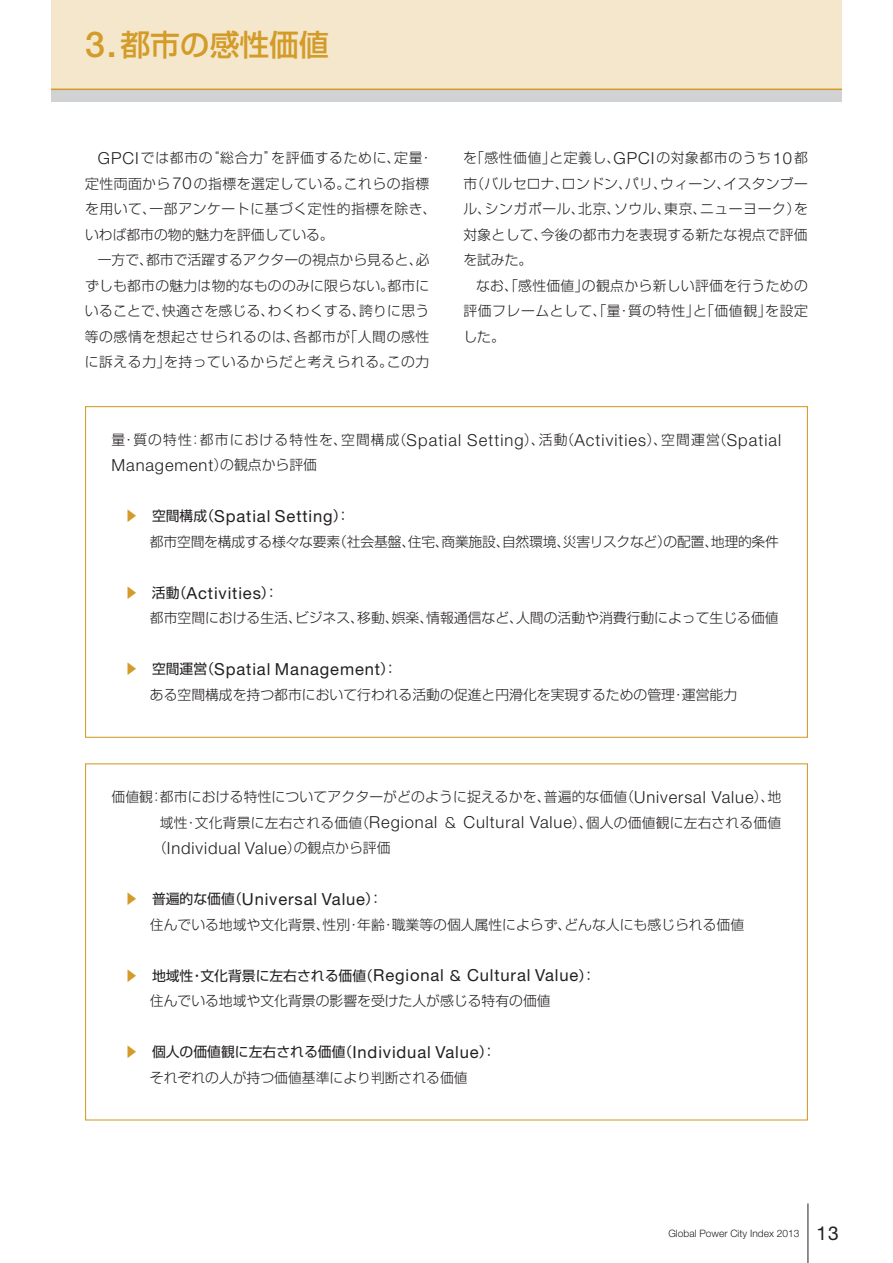
<style>
.page{position:relative;width:893px;height:1263px;background:#fff}
.page>*{position:absolute;margin:0;border:0;box-sizing:border-box;transform-origin:0 0}
.t1{font:500 29.7px "Shin Go Pro";color:#d39c29}
.t2{font:16.65px "Helvetica Neue LT Std";letter-spacing:.05em;color:#231f20}
.t3{font:300 16.65px "Helvetica Neue LT Std";letter-spacing:.05em;color:#231f20}
.t4{font:300 13.8px/25.5px "Shin Go Pro";letter-spacing:.01em;color:#231f20;text-align:justify}
.t5{font:300 13.8px/25.5px "Shin Go Pro";letter-spacing:.04em;color:#231f20}
.t6{font:300 13.8px "Shin Go Pro";letter-spacing:.08em;color:#231f20}
.t7{font:300 13.8px "Shin Go Pro";letter-spacing:-.015em;color:#231f20}
.t8{font:300 10.2px "Helvetica Neue LT Std";color:#231f20}
.s1{font-family:"Helvetica Neue LT Std";font-size:35.7px}
.s2{font-family:"Helvetica Neue LT Std";font-size:16.65px}
.s3{font-family:"Shin Go Pro";font-size:13.8px}
.s4{font-family:"Shin Go Pro";font-size:13.8px;color:#d39c29}
.s5{font-weight:400;color:#d39c29}
.s6{font-weight:400}
.s7{font-family:"Helvetica Neue LT Std";font-weight:400;font-size:16.65px}
.s8{font-weight:400;font-size:19.2px}
</style>
<div class="page">
<div style="left:51px;top:0;width:791px;height:89px;background:#f5e7cc"></div>
<div style="left:51px;top:89px;width:791px;height:13px;background:#d1d2d4"></div>
<hr style="left:51px;top:89px;width:791px;height:1px;background:#d39c29">
<hr style="left:808px;top:1203px;width:1px;height:60px;background:#231f20">
<h1 class="t1" style="left:85px;top:20px;width:245px"><span class="s1">3.</span>都市の感性価値</h1>
<p class="t5" style="left:85px;top:143px;width:353px;text-indent:13px"><span class="s2">GPCI</span>では都市の“総合力”を評価するために、定量・定性両面から<span class="s2">70</span>の指標を選定している。これらの指標を用いて、一部アンケートに基づく定性的指標を除き、いわば都市の物的魅力を評価している。</p>
<p class="t4" style="left:85px;top:245px;width:346px;text-indent:13px">一方で、都市で活躍するアクターの視点から見ると、必ずしも都市の魅力は物的なもののみに限らない。都市にいることで、快適さを感じる、わくわくする、誇りに思う等の感情を想起させられるのは、各都市が「人間の感性に訴える力」を持っているからだと考えられる。この力</p>
<p class="t4" style="left:463px;top:143px;width:346px">を「感性価値」と定義し、<span class="s2">GPCI</span>の対象都市のうち<span class="s2">10</span>都市（バルセロナ、ロンドン、パリ、ウィーン、イスタンブール、シンガポール、北京、ソウル、東京、ニューヨーク）を対象として、今後の都市力を表現する新たな視点で評価を試みた。</p>
<p class="t4" style="left:463px;top:271px;width:346px;text-indent:13px">なお、「感性価値」の観点から新しい評価を行うための評価フレームとして、「量・質の特性」と「価値観」を設定した。</p>
<p class="t6" style="left:112px;top:428px;width:671px">量・質の特性：都市における特性を、空間構成（<span class="s2">Spatial Setting</span>）、活動（<span class="s2">Activities</span>）、空間運営（<span class="s2">Spatial</span></p>
<p class="t3" style="left:112px;top:455px;width:207px">Management<span class="s3">）の観点から評価</span></p>
<p class="t2" style="left:124px;top:506px;width:227px"><span class="s4">▶</span> <span class="s3">空間構成（</span>Spatial Setting<span class="s3">）：</span></p>
<p class="t7" style="left:150px;top:530px;width:631px">都市空間を構成する様々な要素（社会基盤、住宅、商業施設、自然環境、災害リスクなど）の配置、地理的条件</p>
<p class="t2" style="left:124px;top:583px;width:155px"><span class="s4">▶</span> <span class="s3">活動（</span>Activities<span class="s3">）：</span></p>
<p class="t4" style="left:150px;top:604px;width:630px">都市空間における生活、ビジネス、移動、娯楽、情報通信など、人間の活動や消費行動によって生じる価値</p>
<p class="t2" style="left:124px;top:659px;width:275px"><span class="s4">▶</span> <span class="s3">空間運営（</span>Spatial Management<span class="s3">）：</span></p>
<p class="t4" style="left:150px;top:680px;width:589px">ある空間構成を持つ都市において行われる活動の促進と円滑化を実現するための管理・運営能力</p>
<p class="t4" style="left:112px;top:782px;width:671px;text-align:right">価値観：都市における特性についてアクターがどのように捉えるかを、普遍的な価値（<span class="s2">Universal Value</span>）、地域性・文化背景に左右される価値（<span class="s2">Regional</span> ＆ <span class="s2">Cultural Value</span>）、個人の価値観に左右される価値</p>
<p class="t3" style="left:153px;top:838px;width:239px"><span class="s3">（</span>Individual Value<span class="s3">）の観点から評価</span></p>
<p class="t2" style="left:124px;top:889px;width:260px"><span class="s4">▶</span> <span class="s3">普遍的な価値（</span>Universal Value<span class="s3">）：</span></p>
<p class="t4" style="left:150px;top:910px;width:596px">住んでいる地域や文化背景、性別・年齢・職業等の個人属性によらず、どんな人にも感じられる価値</p>
<p class="t2" style="left:124px;top:965px;width:473px"><span class="s4">▶</span> <span class="s3">地域性・文化背景に左右される価値（</span>Regional <span class="s3">＆</span> Cultural Value<span class="s3">）：</span></p>
<p class="t4" style="left:150px;top:986px;width:402px">住んでいる地域や文化背景の影響を受けた人が感じる特有の価値</p>
<p class="t4" style="left:124px;top:1037px;width:373px;text-align:center"><span class="s5">▶</span> <span class="s6">個人の価値観に左右される価値（</span><span class="s7">Individual Value</span><span class="s6">）：</span>それぞれの人が持つ価値基準により判断される価値</p>
<p class="t8" style="left:668px;top:1227px;width:172px">Global Power City Index 2013 <span class="s8">13</span></p>
</div>
